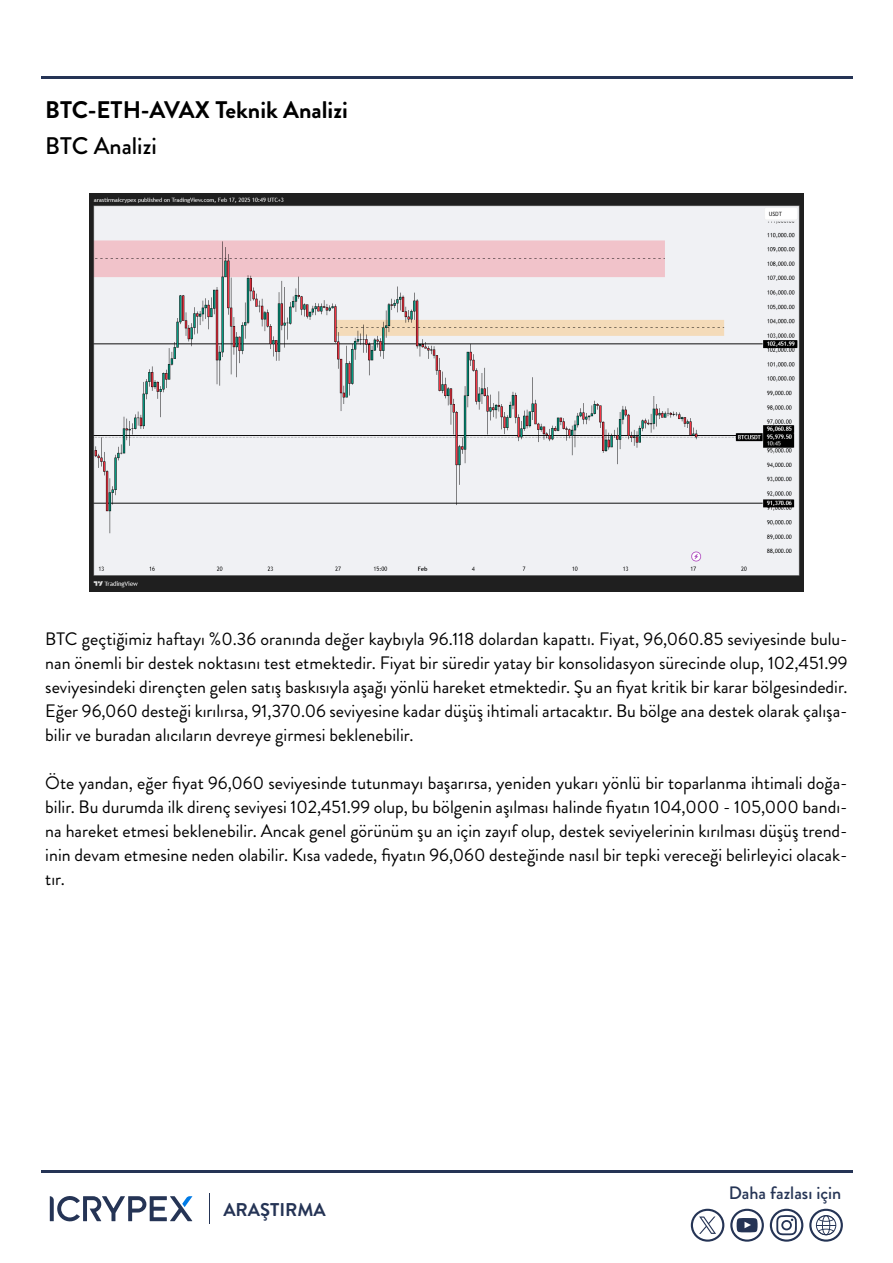
<style>
.page{position:relative;width:893px;height:1263px;background:#fff}
.page>*{position:absolute;margin:0;border:0;box-sizing:border-box;transform-origin:0 0}
.t1{font:700 24px "Brandon Grotesque";color:#000}
.t2{font:500 24px "Brandon Grotesque";color:#000}
.t3{font:700 18.45px "Brandon Grotesque";color:#253455}
.t4{font:18px/24px "Brandon Grotesque";color:#000;text-align:justify}
.t5{font:500 18px "Brandon Grotesque";color:#253455}
</style>
<div class="page">
<hr style="left:41px;top:1170px;width:811px;height:2px;background:#253455">
<hr style="left:41px;top:76px;width:811px;height:2px;background:#253455">
<img style="left:90px;top:194px;width:713px;height:398px">
<svg style="left:50px;top:1196px;width:142px;height:26px"></svg>
<hr style="left:209px;top:1193px;width:1px;height:31px;background:#253455">
<svg style="left:809px;top:1209px;width:34px;height:33px"></svg>
<svg style="left:770px;top:1209px;width:33px;height:33px"></svg>
<svg style="left:730px;top:1209px;width:34px;height:33px"></svg>
<svg style="left:691px;top:1209px;width:33px;height:33px"></svg>
<h1 class="t1" style="left:45px;top:93px;width:304px">BTC-ETH-AVAX Teknik Analizi</h1>
<h1 class="t2" style="left:45px;top:129px;width:113px">BTC Analizi</h1>
<p class="t4" style="left:45px;top:627px;width:804px">BTC geçtiğimiz haftayı %0.36 oranında değer kaybıyla 96.118 dolardan kapattı. Fiyat, 96,060.85 seviyesinde bulu&shy;nan önemli bir destek noktasını test etmektedir. Fiyat bir süredir yatay bir konsolidasyon sürecinde olup, 102,451.99 seviyesindeki dirençten gelen satış baskısıyla aşağı yönlü hareket etmektedir. Şu an fiyat kritik bir karar bölgesindedir.<br>Eğer 96,060 desteği kırılırsa, 91,370.06 seviyesine kadar düşüş ihtimali artacaktır. Bu bölge ana destek olarak çalışa&shy;bilir ve buradan alıcıların devreye girmesi beklenebilir.</p>
<p class="t4" style="left:45px;top:771px;width:804px">Öte yandan, eğer fiyat 96,060 seviyesinde tutunmayı başarırsa, yeniden yukarı yönlü bir toparlanma ihtimali doğa&shy;bilir. Bu durumda ilk direnç seviyesi 102,451.99 olup, bu bölgenin aşılması halinde fiyatın 104,000 - 105,000 bandı&shy;na hareket etmesi beklenebilir. Ancak genel görünüm şu an için zayıf olup, destek seviyelerinin kırılması düşüş trend&shy;inin devam etmesine neden olabilir. Kısa vadede, fiyatın 96,060 desteğinde nasıl bir tepki vereceği belirleyici olacak&shy;tır.</p>
<p class="t3" style="left:223px;top:1197px;width:104px">ARAŞTIRMA</p>
<p class="t5" style="left:729px;top:1181px;width:114px">Daha fazlası için</p>
</div>
